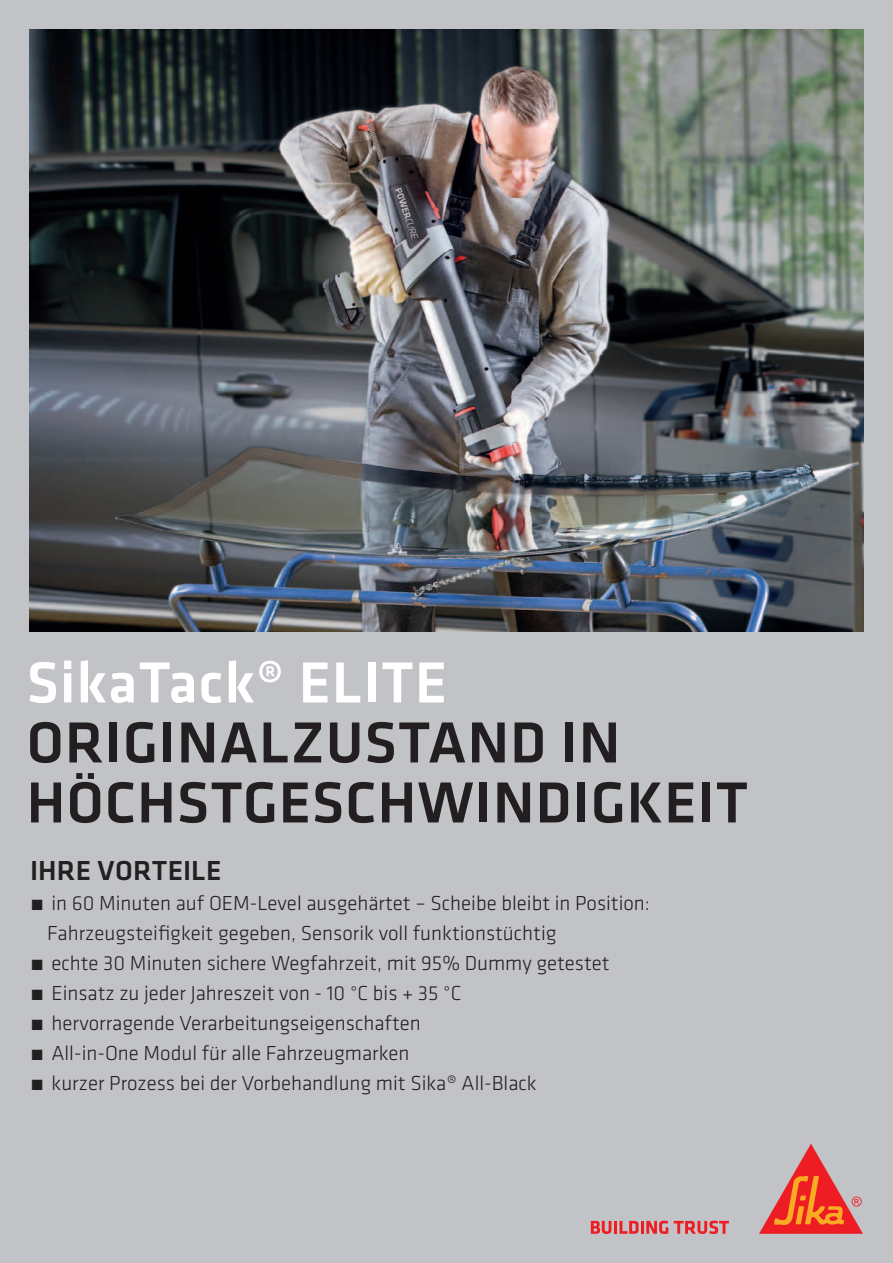
<style>
.page{position:relative;width:893px;height:1263px;background:#c2c3c6}
.page>*{position:absolute;margin:0;border:0;box-sizing:border-box;transform-origin:0 0}
.t1{font:500 60px/60px "Klavika";letter-spacing:.015em;color:#231f20}
.t2{font:500 60px "Klavika";letter-spacing:.015em;color:#fff}
.t3{font:500 28.5px "Klavika";letter-spacing:.01em;color:#231f20}
.t4{font:300 21px "Klavika";color:#231f20}
</style>
<div class="page">
<img style="left:30px;top:30px;width:833px;height:601px">
<svg style="left:591px;top:1221px;width:77px;height:13px"></svg>
<svg style="left:674px;top:1221px;width:55px;height:13px"></svg>
<svg style="left:759px;top:1144px;width:104px;height:90px"></svg>
<h1 class="t2" style="left:27px;top:642px;width:422px">SIKATACK® ELITE</h1>
<h1 class="t1" style="left:27px;top:711px;width:665px">ORIGI NALZUSTAND I N<br>HÖCHSTGESCHWI NDIGKEIT</h1>
<h2 class="t3" style="left:30px;top:852px;width:126px">IHRE VORTEILE</h2>
<p class="t4" style="left:30px;top:891px;width:621px">́ in 60 Minuten auf OEM-Level ausgehärtet – Scheibe bleibt in Position:</p>
<p class="t4" style="left:47px;top:921px;width:511px">Fahrzeugsteifigkeit gegeben, Sensorik voll funktionstüchtig</p>
<p class="t4" style="left:30px;top:951px;width:581px">́ echte 30 Minuten sichere Wegfahrzeit, mit 95% Dummy getestet</p>
<p class="t4" style="left:30px;top:981px;width:433px">́ Einsatz zu jeder Jahreszeit von - 10 °C bis + 35 °C</p>
<p class="t4" style="left:30px;top:1011px;width:392px">́ hervorragende Verarbeitungseigenschaften</p>
<p class="t4" style="left:30px;top:1041px;width:381px">́ All-in-One Modul für alle Fahrzeugmarken</p>
<p class="t4" style="left:30px;top:1071px;width:508px">́ kurzer Prozess bei der Vorbehandlung mit Sika® All-Black</p>
</div>
